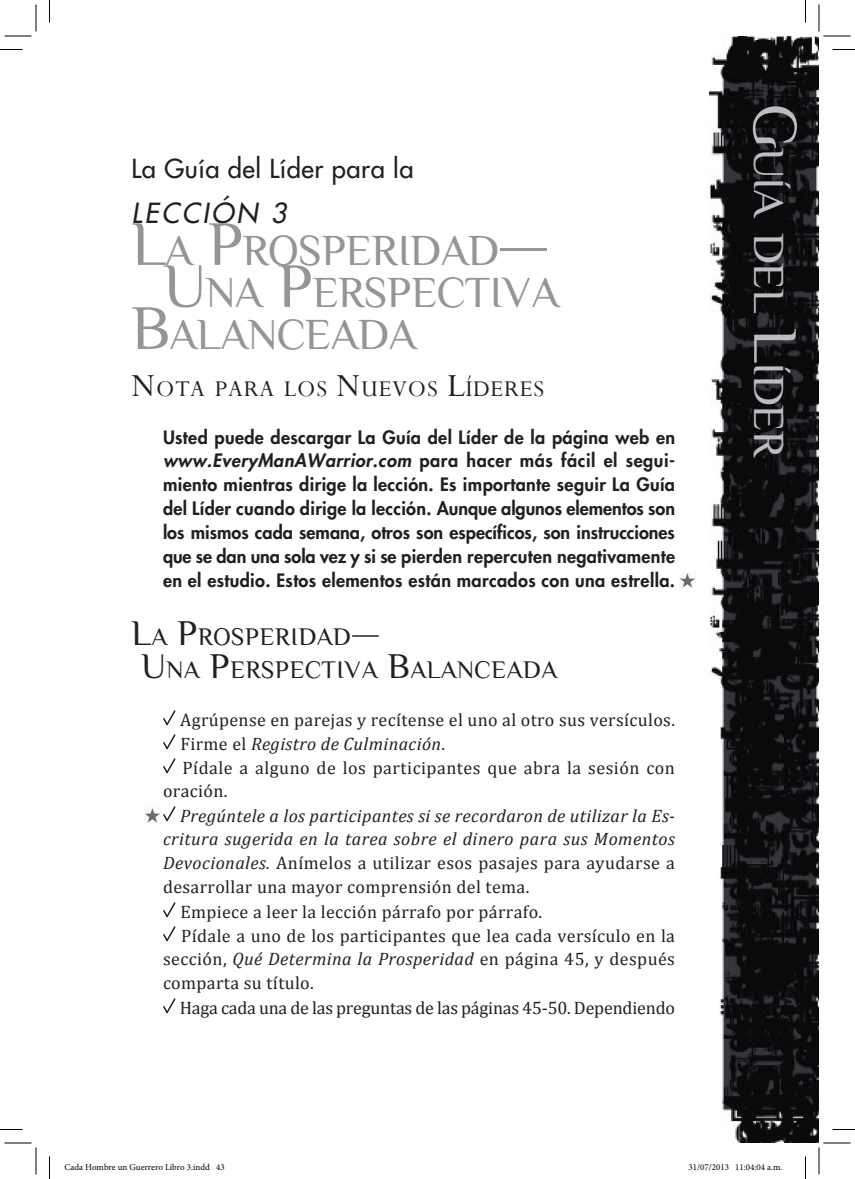
<style>
.page{position:relative;width:855px;height:1179px;background:#fff}
.page>*{position:absolute;margin:0;border:0;box-sizing:border-box;transform-origin:0 0}
.t1{font:44.1px "Philosopher";color:#939598}
.t2{font:44.1px "Philosopher";color:#bcbdc0}
.t3{font:italic 27px "Futura";letter-spacing:.1em;color:#231f20}
.t4{font:25.5px "Futura";letter-spacing:.02em;color:#231f20}
.t5{font:25.2px/33px "Philosopher";letter-spacing:.03em;color:#231f20}
.t6{font:25.2px "Perpetua";letter-spacing:.03em;color:#231f20}
.t7{font:800 18px/24px "Futura";letter-spacing:.02em;color:#231f20;text-align:justify}
.t8{font:18px "Cambria";letter-spacing:.02em;color:#231f20}
.t9{font:italic 18px "Cambria";letter-spacing:.02em;color:#231f20}
.t10{font:18px "Cambria";letter-spacing:-.01em;color:#231f20}
.t11{font:9px "Minion Pro";color:#000}
.s1{font-size:63px}
.s2{font-size:36px}
.s3{font-style:italic}
.s4{font-style:normal}
</style>
<div class="page">
<svg style="left:163px;top:710px;width:13px;height:16px"></svg>
<svg style="left:163px;top:734px;width:13px;height:16px"></svg>
<svg style="left:163px;top:758px;width:13px;height:16px"></svg>
<svg style="left:163px;top:806px;width:13px;height:16px"></svg>
<svg style="left:163px;top:902px;width:13px;height:16px"></svg>
<svg style="left:163px;top:926px;width:13px;height:16px"></svg>
<svg style="left:163px;top:998px;width:13px;height:16px"></svg>
<img style="left:710px;top:36px;width:109px;height:1107px">
<img style="left:680px;top:573px;width:15px;height:15px">
<img style="left:145px;top:808px;width:15px;height:15px">
<svg style="left:0;top:49px;width:22px;height:1px"></svg>
<svg style="left:832px;top:49px;width:23px;height:1px"></svg>
<svg style="left:0;top:1129px;width:22px;height:1px"></svg>
<svg style="left:832px;top:1129px;width:23px;height:1px"></svg>
<svg style="left:49px;top:0;width:1px;height:22px"></svg>
<svg style="left:49px;top:1156px;width:1px;height:23px"></svg>
<svg style="left:805px;top:0;width:1px;height:22px"></svg>
<svg style="left:805px;top:1156px;width:1px;height:23px"></svg>
<svg style="left:4px;top:4px;width:33px;height:33px"></svg>
<svg style="left:4px;top:1143px;width:33px;height:31px"></svg>
<svg style="left:819px;top:4px;width:31px;height:33px"></svg>
<svg style="left:819px;top:1143px;width:31px;height:31px"></svg>
<h3 class="t4" style="left:132px;top:152px;width:284px">La Guía del Líder para la</h3>
<h2 class="t3" style="left:132px;top:195px;width:156px">LECCIÓN 3</h2>
<h1 class="t1" style="left:132px;top:227px;width:418px"><span class="s1">L</span>A <span class="s1">P</span>ROSPERIDAD<span class="s1">—</span></h1>
<h1 class="t1" style="left:163px;top:269px;width:397px"><span class="s1">U</span>NA <span class="s1">P</span>ERSPECTIVA</h1>
<h1 class="t1" style="left:132px;top:311px;width:286px"><span class="s1">B</span>ALANCEADA</h1>
<h3 class="t6" style="left:132px;top:372px;width:414px"><span class="s2">N</span>ota para los <span class="s2">N</span>uevos <span class="s2">L</span>íderes</h3>
<p class="t7" style="left:163px;top:425px;width:514px">Usted puede descargar La Guía del Líder de la página web en <span class="s3">www.EveryManAWarrior.com</span> para hacer más fácil el segui&shy;miento mientras dirige la lección. Es importante seguir La Guía del Líder cuando dirige la lección. Aunque algunos elementos son los mismos cada semana, otros son específicos, son instrucciones que se dan una sola vez y si se pierden repercuten negativamente en el estudio. Estos elementos están marcados con una estrella.</p>
<h3 class="t5" style="left:141px;top:620px;width:417px;text-indent:-10px"><span class="s2">L</span>A <span class="s2">P</span>ROSPERIDAD<span class="s2">—<br>U</span>NA <span class="s2">P</span>ERSPECTIVA <span class="s2">B</span>ALANCEADA</h3>
<p class="t8" style="left:180px;top:709px;width:496px">Agrúpense en parejas y recítense el uno al otro sus versículos.</p>
<p class="t9" style="left:180px;top:732px;width:266px"><span class="s4">Firme el</span> Registro de Culminación<span class="s4">.</span></p>
<p class="t8" style="left:183px;top:757px;width:494px">Pídale a alguno de los participantes que abra la sesión con</p>
<p class="t8" style="left:163px;top:781px;width:66px">oración.</p>
<p class="t9" style="left:180px;top:804px;width:496px">Pregúntele a los participantes si se recordaron de utilizar la Es-</p>
<p class="t9" style="left:163px;top:828px;width:514px">critura sugerida en la tarea sobre el dinero para sus Momentos</p>
<p class="t8" style="left:163px;top:853px;width:513px"><span class="s3">Devocionales.</span> Anímelos a utilizar esos pasajes para ayudarse a</p>
<p class="t8" style="left:163px;top:877px;width:368px">desarrollar una mayor comprensión del tema.</p>
<p class="t8" style="left:180px;top:901px;width:363px">Empiece a leer la lección párrafo por párrafo.</p>
<p class="t8" style="left:181px;top:925px;width:495px">Pídale a uno de los participantes que lea cada versículo en la</p>
<p class="t8" style="left:163px;top:949px;width:514px">sección, <span class="s3">Qué Determina la Prosperidad</span> en página 45, y después</p>
<p class="t8" style="left:163px;top:973px;width:152px">comparta su título.</p>
<p class="t10" style="left:180px;top:997px;width:497px">Haga cada una de las preguntas de las páginas 45-50. Dependiendo</p>
<h1 class="t2" style="left:793px;top:104px;width:355px;rotate:90deg"><span class="s1">G</span>UÍA DEL <span class="s1">L</span>ÍDER</h1>
<p class="t11" style="left:64px;top:1161px;width:162px">Cada Hombre un Guerrero Libro 3.indd 43</p>
<p class="t11" style="left:688px;top:1161px;width:96px">31/07/2013 11:04:04 a.m.</p>
</div>
